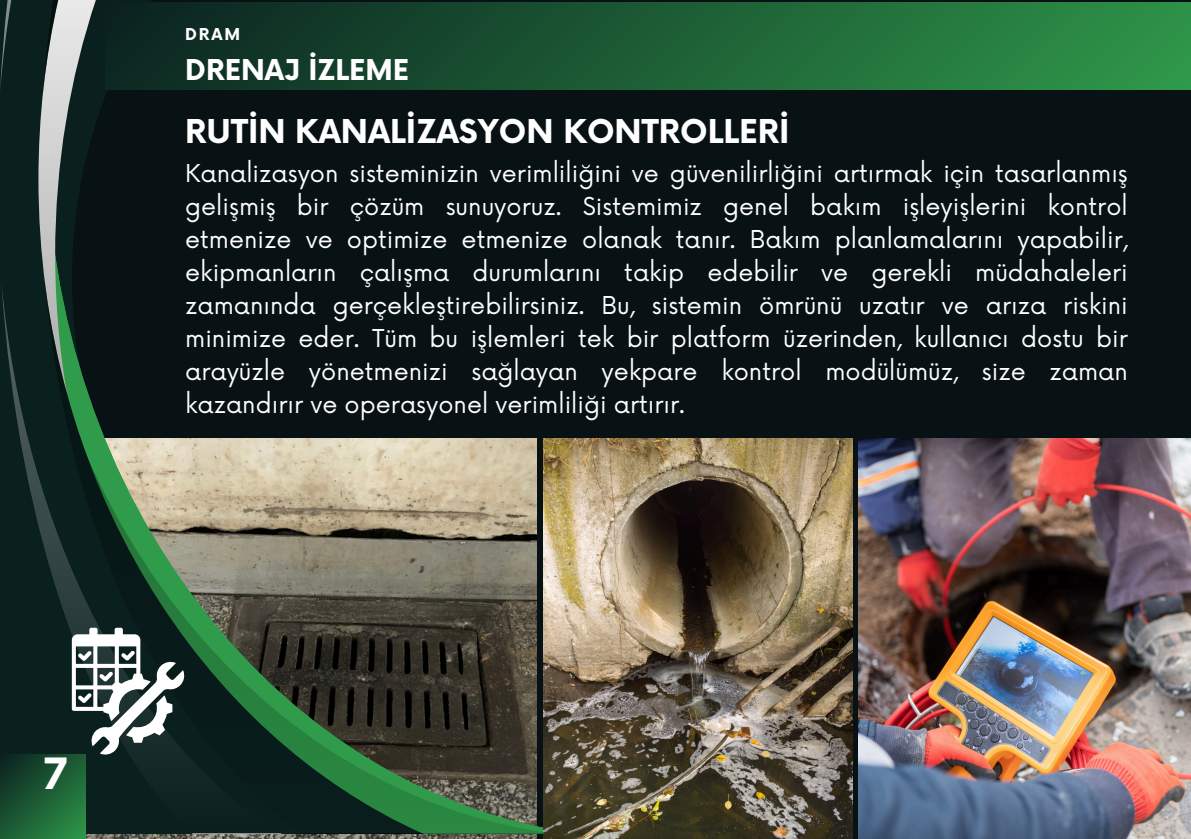
<style>
.page{position:relative;width:1191px;height:839px;background:#fff}
.page>*{position:absolute;margin:0;border:0;box-sizing:border-box;transform-origin:0 0}
.t1{font:700 42px "Now";color:#fff}
.t2{font:700 32px "Now";color:#fff}
.t3{font:700 28px "Now";color:#fff}
.t4{font:24px/33px "Now";color:#fff}
.t5{font:700 16px "Now";color:#fff}
</style>
<div class="page">
<div style="left:0;top:0;width:1191px;height:838px;background:#081214"></div>
<img style="left:858px;top:438px;width:333px;height:400px">
<svg style="left:424px;top:2px;width:136px;height:831px"></svg>
<svg style="left:0;top:0;width:424px;height:754px"></svg>
<svg style="left:283px;top:281px;width:141px;height:552px"></svg>
<svg style="left:43px;top:0;width:16px;height:93px"></svg>
<svg style="left:1px;top:281px;width:282px;height:552px"></svg>
<svg style="left:0;top:0;width:12px;height:93px"></svg>
<img style="left:543px;top:438px;width:309px;height:400px">
<div style="left:105px;top:3px;width:1086px;height:86px;background:linear-gradient(to right,#0b2421,#2e9649)"></div>
<svg style="left:0;top:754px;width:85px;height:84px;background:#1c5b34"></svg>
<svg style="left:72px;top:627px;width:113px;height:128px"></svg>
<p class="t5" style="left:185px;top:26px;width:56px">DRAM</p>
<p class="t3" style="left:185px;top:55px;width:225px">DRENAJ İZLEME</p>
<h1 class="t2" style="left:185px;top:114px;width:606px">RUTİN KANALİZASYON KONTROLLERİ</h1>
<h2 class="t4" style="left:185px;top:158px;width:944px">Kanalizasyon sistemi nizi n veri mli liği ni ve güveni li rliği ni artırmak içi n tasarlanmış gelişmiş bi r çözüm sunuyoruz. Sistemi miz genel bakım işleyişleri ni kontrol etmenize ve opti mize etmenize olanak tanır. Bakım planlamalarını yapabi li r, ekipmanların çalışma durumlarını takip edebilir ve gerekli müdahaleleri zamanında gerçekleşti rebi li rsi niz. Bu, sistemi n ömrünü uzatır ve arıza riski ni minimize eder. Tüm bu işlemleri tek bir platform üzerinden, kullanıcı dostu bir arayüzle yönetmenizi sağlayan yekpare kontrol modülümüz, size zaman kazandırır ve operasyonel veri mli liği artırır.</h2>
<p class="t1" style="left:43px;top:751px;width:25px">7</p>
</div>
